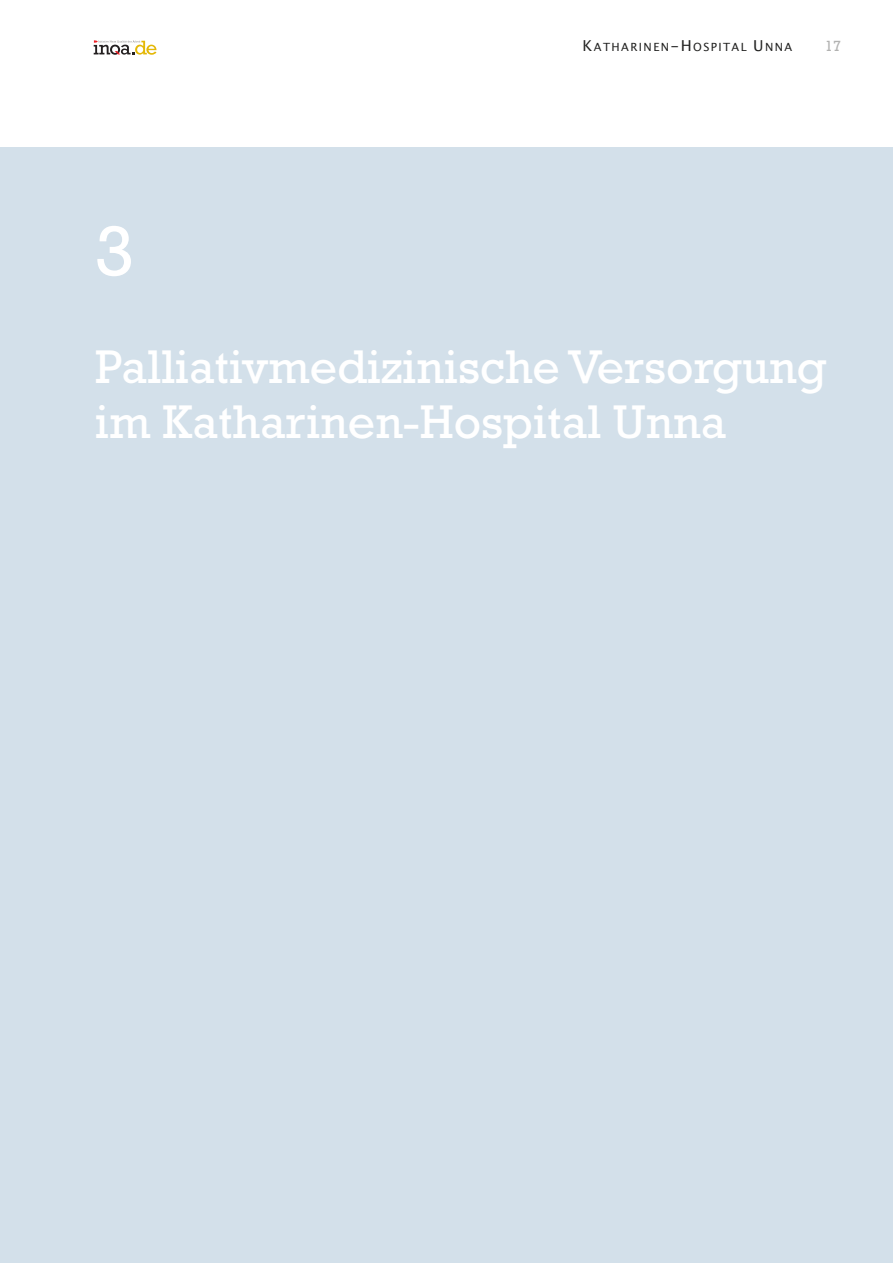
<style>
.page{position:relative;width:893px;height:1263px;background:#fff}
.page>*{position:absolute;margin:0;border:0;box-sizing:border-box;transform-origin:0 0}
.t1{font:72px "Rockwell";color:#fff}
.t2{font:48px/54px "Rockwell";color:#fff}
.t3{font:15px "Rockwell";color:#b2b2b1}
.t4{font:11.25px "Lucida Grande";letter-spacing:.125em;color:#222221}
.s1{font-size:15px}
</style>
<div class="page">
<svg style="left:94px;top:40px;width:62px;height:15px"></svg>
<div style="left:0;top:147px;width:893px;height:1116px;background:#d3e0ea"></div>
<h1 class="t1" style="left:95px;top:227px;width:41px">3</h1>
<p class="t4" style="left:583px;top:40px;width:211px"><span class="s1">K</span>ATHARINEN<span class="s1">-H</span>OSPITAL <span class="s1">U</span>NNA</p>
<p class="t3" style="left:825px;top:41px;width:18px">17</p>
<p class="t2" style="left:95px;top:345px;width:733px">Palliativmedizinische Versorgung im Katharinen-Hospital Unna</p>
</div>
